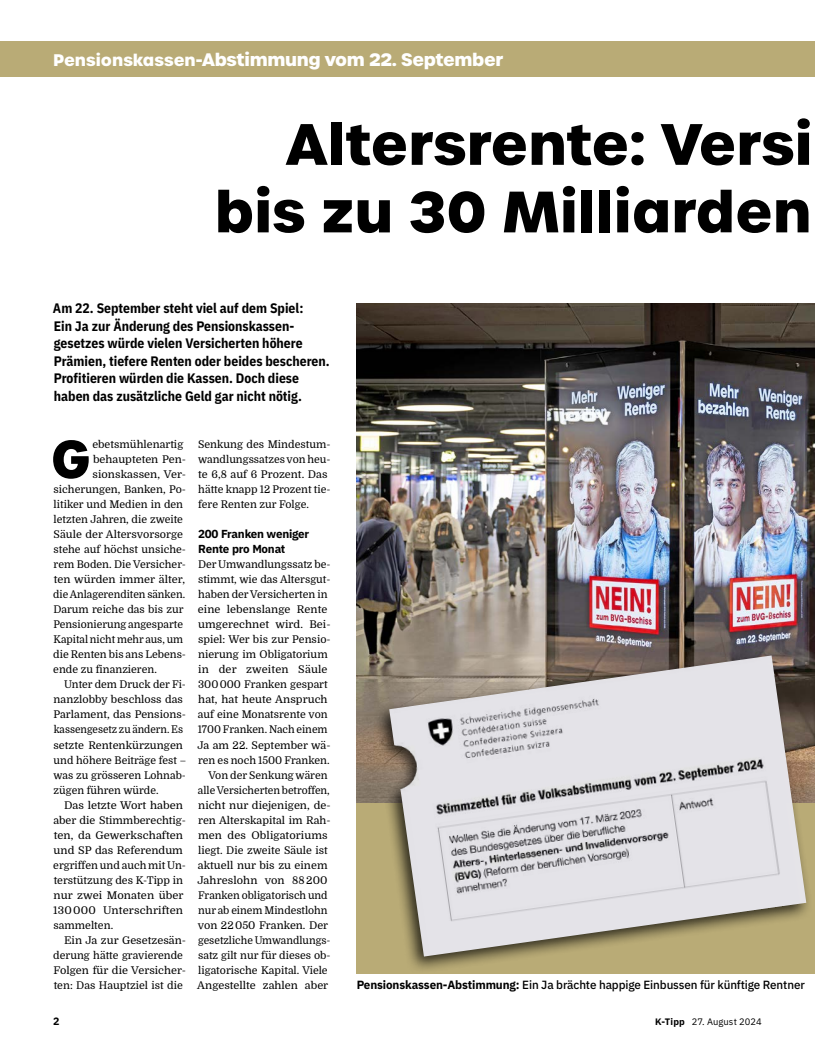
<style>
.page{position:relative;width:815px;height:1053px;background:#fff}
.page>*{position:absolute;margin:0;border:0;box-sizing:border-box;transform-origin:0 0}
.t1{font:700 56.25px/67.5px "Urbane";color:#000;text-align:right}
.t2{font:700 52px "Urbane";color:#000}
.t3{font:700 17.5px "Urbane";letter-spacing:-.02em;color:#fff}
.t4{font:700 13.75px/17.5px "IBM Plex Sans Cond";color:#000}
.t5{font:500 11.88px "IBM Plex Sans";letter-spacing:-.01em;color:#000}
.t6{font:700 11.62px/15px "IBM Plex Sans";letter-spacing:-.02em;color:#000}
.t7{font:10.62px/15px "Domine";color:#000}
.t8{font:10.62px "Domine";color:#000;scale:1.04 1}
.t9{font:10.62px "Domine";color:#000;scale:.96 1}
.t10{font:10.62px "Domine";color:#000;scale:.94 1}
.t11{font:700 10.62px "IBM Plex Sans";color:#000}
.t12{font:9.38px "IBM Plex Sans";letter-spacing:.005em;color:#000}
.s1{font-size:16.25px}
.s2{font-weight:700}
</style>
<div class="page">
<div style="left:0;top:41px;width:815px;height:35px;background:#b9ab76"></div>
<img style="left:356px;top:303px;width:459px;height:499px">
<div style="left:373px;top:649px;width:440px;height:324px;background:#000;opacity:.75"></div>
<img style="left:389px;top:655px;width:417px;height:301px">
<h3 class="t3" style="left:53px;top:47px;width:452px"><span class="s1">Pensionskassen</span>-Abstimmung vom 22. September</h3>
<h1 class="t1" style="left:215px;top:111px;width:599px">Altersrente: Versi bis zu 30 Milliarden</h1>
<p class="t4" style="left:53px;top:298px;width:278px">Am 22. September steht viel auf dem Spiel:<br>Ein Ja zur Änderung des Pensionskassen&shy;gesetzes würde vielen Versicherten höhere Prämien, tiefere Renten oder beides bescheren.<br>Profitieren würden die Kassen. Doch diese haben das zusätzliche Geld gar nicht nötig.</p>
<h2 class="t2" style="left:51px;top:423px;width:42px">G</h2>
<p class="t7" style="left:92px;top:437px;width:92px">ebetsmühlenartig</p>
<p class="t7" style="left:198px;top:437px;width:134px">Senkung des Mindestum&shy;wandlungssatzes von heu&shy;te 6,8 auf 6 Prozent. Das hätte knapp 12 Prozent tie&shy;fere Renten zur Folge.</p>
<p class="t6" style="left:198px;top:525px;width:113px">200 Franken weniger<br>Rente pro Monat</p>
<p class="t7" style="left:197px;top:557px;width:135px;text-align:right">Der Umwandlungssatz be&shy;stimmt, wie das Altersgut&shy;haben der Versicherten in eine lebenslange Rente umgerechnet wird. Bei&shy;spiel: Wer bis zur Pensio&shy;nierung im Obligatorium in der zweiten Säule<br>300000 Franken gespart hat, hat heute Anspruch auf eine Monatsrente von<br>1700 Franken. Nach einem<br>Ja am 22. September wä&shy;ren es noch 1500 Franken.<br>Von der Senkung wären alle Versicherten betroffen, nicht nur diejenigen, de&shy;ren Alterskapital im Rah&shy;men des Obligatoriums liegt. Die zweite Säule ist aktuell nur bis zu einem<br>Jahreslohn von 88 200<br>Franken obligatorisch und nur ab einem Mindestlohn von 22050 Franken. Der gesetzliche Umwandlungs&shy;satz gilt nur für dieses ob&shy;ligatorische Kapital. Viele<br>Angestellte zahlen aber</p>
<p class="t7" style="left:93px;top:452px;width:95px">behaupteten Pen-</p>
<p class="t7" style="left:93px;top:467px;width:95px">sionskassen, Ver-</p>
<p class="t7" style="left:53px;top:482px;width:134px">sicherungen, Banken, Po-</p>
<p class="t7" style="left:54px;top:497px;width:131px">litiker und Medien in den</p>
<p class="t7" style="left:54px;top:512px;width:131px">letzten Jahren, die zweite</p>
<p class="t7" style="left:54px;top:527px;width:131px">Säule der Altersvorsorge</p>
<p class="t7" style="left:53px;top:542px;width:134px">stehe auf höchst unsiche-</p>
<p class="t7" style="left:54px;top:557px;width:134px">rem Boden. Die Versicher-</p>
<p class="t7" style="left:54px;top:572px;width:133px">ten würden immer älter,</p>
<p class="t9" style="left:53px;top:588px;width:139px">die Anlagerenditen sänken.</p>
<p class="t7" style="left:53px;top:602px;width:132px">Darum reiche das bis zur</p>
<p class="t7" style="left:53px;top:617px;width:131px">Pensionierung angesparte</p>
<p class="t9" style="left:54px;top:633px;width:137px">Kapital nicht mehr aus, um</p>
<p class="t7" style="left:53px;top:647px;width:134px">die Renten bis ans Lebens-</p>
<p class="t7" style="left:53px;top:662px;width:105px">ende zu finanzieren.</p>
<p class="t7" style="left:64px;top:677px;width:123px">Unter dem Druck der Fi-</p>
<p class="t7" style="left:54px;top:692px;width:131px">nanzlobby beschloss das</p>
<p class="t7" style="left:53px;top:707px;width:134px">Parlament, das Pensions-</p>
<p class="t10" style="left:54px;top:723px;width:139px">kassengesetz zu ändern. Es</p>
<p class="t7" style="left:53px;top:737px;width:131px">setzte Rentenkürzungen</p>
<p class="t7" style="left:54px;top:752px;width:134px">und höhere Beiträge fest –</p>
<p class="t7" style="left:53px;top:767px;width:134px">was zu grösseren Lohnab-</p>
<p class="t7" style="left:54px;top:782px;width:106px">zügen führen würde.</p>
<p class="t8" style="left:64px;top:798px;width:116px">Das letzte Wort haben</p>
<p class="t7" style="left:53px;top:812px;width:134px">aber die Stimmberechtig-</p>
<p class="t8" style="left:54px;top:828px;width:126px">ten, da Gewerkschaften</p>
<p class="t7" style="left:54px;top:842px;width:131px">und SP das Referendum</p>
<p class="t7" style="left:53px;top:857px;width:134px">ergriffen und auch mit Un-</p>
<p class="t7" style="left:54px;top:872px;width:131px">terstützung des K-Tipp in</p>
<p class="t8" style="left:54px;top:888px;width:127px">nur zwei Monaten über</p>
<p class="t8" style="left:53px;top:903px;width:126px">130 000 Unterschriften</p>
<p class="t7" style="left:53px;top:917px;width:61px">sammelten.</p>
<p class="t7" style="left:64px;top:932px;width:124px">Ein Ja zur Gesetzesän-</p>
<p class="t7" style="left:53px;top:947px;width:131px">derung hätte gravierende</p>
<p class="t7" style="left:54px;top:962px;width:134px">Folgen für die Versicher-</p>
<p class="t7" style="left:54px;top:977px;width:131px">ten: Das Hauptziel ist die</p>
<p class="t5" style="left:357px;top:975px;width:450px"><span class="s2">Pensionskassen-Abstimmung:</span> Ein Ja brächte happige Einbussen für künftige Rentner</p>
<p class="t11" style="left:53px;top:1012px;width:8px">2</p>
<p class="t12" style="left:655px;top:1014px;width:108px"><span class="s2">K-Tipp</span> 27. August 2024</p>
</div>
